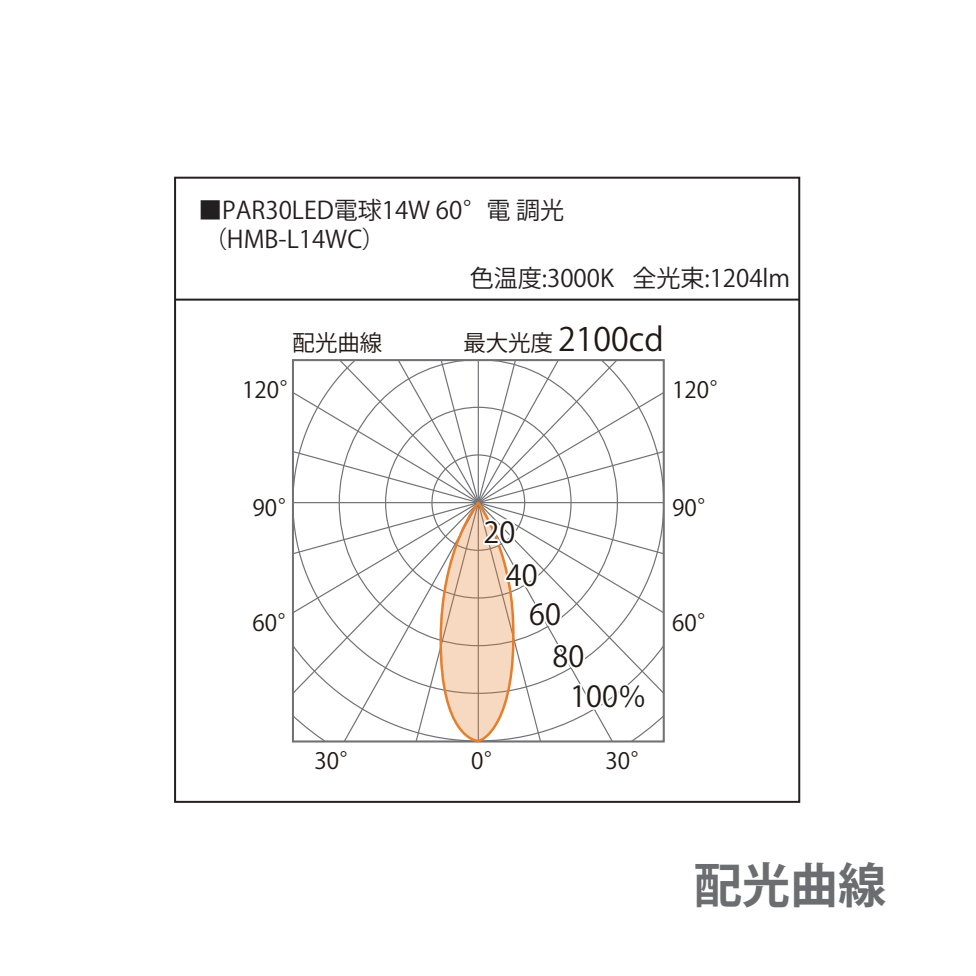
<style>
.page{position:relative;width:976px;height:976px;background:#fff}
.page>*{position:absolute;margin:0;border:0;box-sizing:border-box;transform-origin:0 0}
.t1{font:700 48px "Koz Go Pro";color:#6c6d70}
.t2{font:32px "Koz Go Pro";color:#211814}
.t3{font:28.8px/42.8px "Koz Go Pro";color:#211814}
.t4{font:24px/28.8px "Koz Go Pro";color:#231f20}
.t5{font:22.4px "Koz Go Pro";color:#211814}
.s1{font-size:22.4px}
</style>
<div class="page">
<hr style="left:175px;top:298px;width:624px;height:2px;background:#231f20">
<svg style="left:295px;top:362px;width:366px;height:377px"></svg>
<svg style="left:383px;top:362px;width:189px;height:377px"></svg>
<svg style="left:295px;top:405px;width:366px;height:194px"></svg>
<div style="left:292px;top:359px;width:372px;height:383px;border:2px solid #727276"></div>
<svg style="left:438px;top:500px;width:210px;height:243px"></svg>
<p class="t4" style="left:198px;top:196px;width:367px">■PAR30LED電球14W 60°電 調光（HMB-L14WC）</p>
<p class="t4" style="left:469px;top:264px;width:322px">色温度:3000K 全光束:1204lm</p>
<p class="t5" style="left:292px;top:328px;width:91px">配光曲線</p>
<h2 class="t2" style="left:463px;top:318px;width:202px"><span class="s1">最大光度</span> 2100cd</h2>
<p class="t5" style="left:242px;top:375px;width:61px">120°</p>
<p class="t5" style="left:672px;top:375px;width:61px">120°</p>
<p class="t5" style="left:252px;top:492px;width:49px">90°</p>
<p class="t5" style="left:252px;top:608px;width:49px">60°</p>
<p class="t3" style="left:505px;top:511px;width:33px;text-indent:-22px">20<br>40</p>
<p class="t3" style="left:529px;top:593px;width:33px">60</p>
<p class="t3" style="left:552px;top:635px;width:33px">80</p>
<p class="t3" style="left:570px;top:676px;width:78px">100％</p>
<p class="t5" style="left:314px;top:745px;width:49px">30°</p>
<p class="t5" style="left:471px;top:745px;width:36px">0°</p>
<p class="t5" style="left:605px;top:745px;width:49px">30°</p>
<p class="t5" style="left:672px;top:492px;width:49px">90°</p>
<p class="t5" style="left:672px;top:608px;width:49px">60°</p>
<h1 class="t1" style="left:693px;top:854px;width:193px">配光曲線</h1>
</div>
